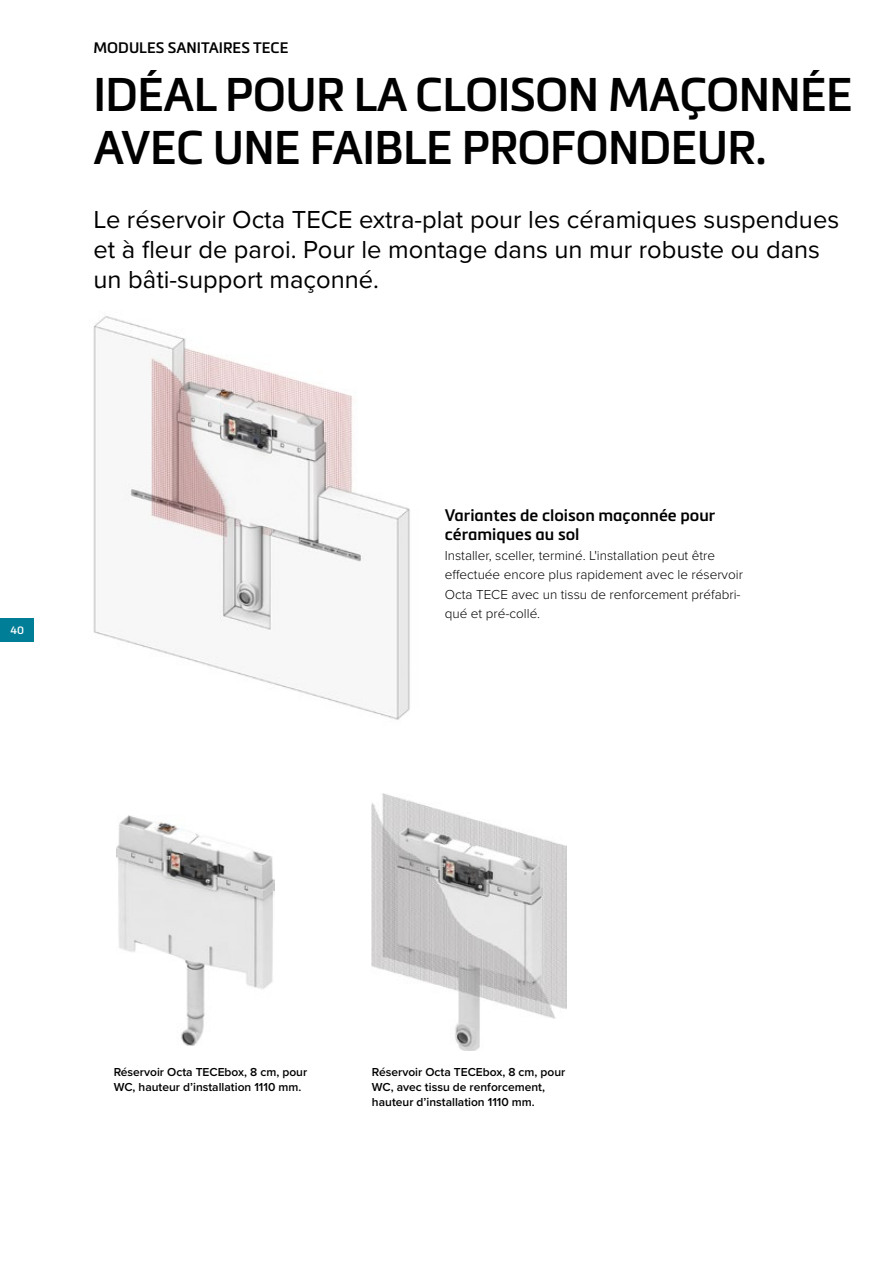
<style>
.page{position:relative;width:893px;height:1263px;background:#fff}
.page>*{position:absolute;margin:0;border:0;box-sizing:border-box;transform-origin:0 0}
.t1{font:600 46.5px/52.5px "Metronic Pro";letter-spacing:-.015em;color:#000}
.t2{font:25.5px/30px "Proxima Nova";color:#000}
.t3{font:600 16.5px/19.5px "Metronic Pro";color:#000}
.t4{font:600 15px "Metronic Pro";color:#000}
.t5{font:300 13.5px/19.5px "Proxima Nova";color:#000}
.t6{font:600 12px/15px "Proxima Nova";color:#000}
.t7{font:600 10.5px "Metronic Pro";color:#fff}
</style>
<div class="page">
<img style="left:93px;top:316px;width:317px;height:404px">
<img style="left:372px;top:794px;width:194px;height:256px">
<img style="left:117px;top:815px;width:158px;height:230px">
<div style="left:0;top:618px;width:34px;height:24px;background:#007d97"></div>
<p class="t4" style="left:94px;top:38px;width:196px">MODULES SANITAIRES TECE</p>
<h1 class="t1" style="left:94px;top:68px;width:761px">IDÉAL POUR LA CLOISON MAÇONNÉE<br>AVEC UNE FAIBLE PROFONDEUR.</h1>
<h2 class="t2" style="left:94px;top:204px;width:747px">Le réservoir Octa TECE extra-plat pour les céramiques suspendues et à fleur de paroi. Pour le montage dans un mur robuste ou dans un bâti-support maçonné.</h2>
<p class="t7" style="left:11px;top:624px;width:15px">40</p>
<p class="t3" style="left:445px;top:505px;width:272px">Variantes de cloison maçonnée pour céramiques au sol</p>
<p class="t5" style="left:445px;top:545px;width:300px">Installer, sceller, terminé. L'installation peut être effectuée encore plus rapidement avec le réservoir Octa TECE avec un tissu de renforcement préfabri&shy;qué et pré-collé.</p>
<p class="t6" style="left:114px;top:1064px;width:195px">Réservoir Octa TECEbox, 8 cm, pour<br>WC, hauteur d’installation 1110 mm.</p>
<p class="t6" style="left:372px;top:1064px;width:195px">Réservoir Octa TECEbox, 8 cm, pour<br>WC, avec tissu de renforcement, hauteur d’installation 1110 mm.</p>
</div>
